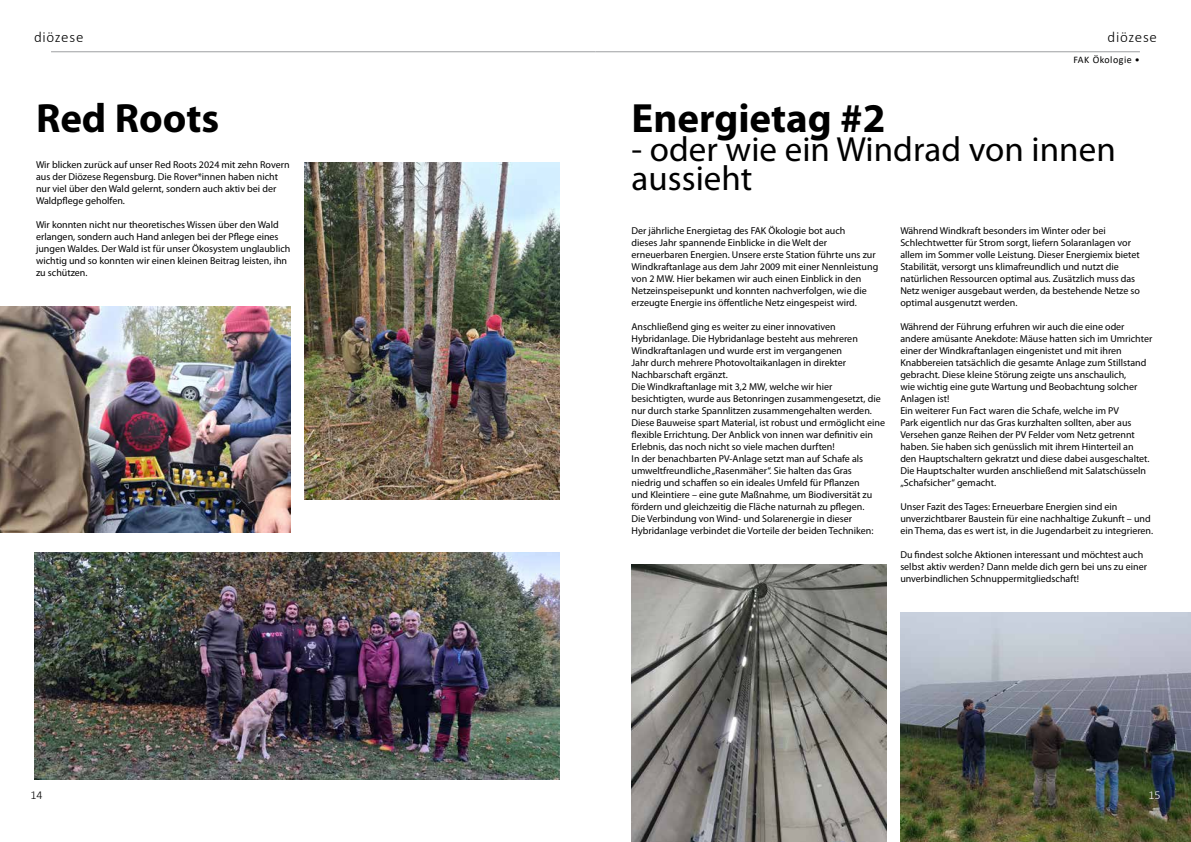
<style>
.page{position:relative;width:1191px;height:842px;background:#fff}
.page>*{position:absolute;margin:0;border:0;box-sizing:border-box;transform-origin:0 0}
.t1{font:700 41px "Myriad Pro";color:#000}
.t2{font:35px/29px "Myriad Pro";color:#000}
.t3{font:300 15px "Calibri";letter-spacing:.05em;color:#000}
.t4{font:300 12px "Calibri";color:#000}
.t5{font:300 12px "Calibri";color:#fff}
.t6{font:10px/12px "Myriad Pro";color:#000}
.t7{font:10px "Calibri";letter-spacing:.05em;color:#000}
</style>
<div class="page">
<hr style="left:51px;top:51px;width:544px;height:1px;background:#9d9fa2">
<hr style="left:595px;top:51px;width:545px;height:1px;background:#9d9fa2">
<img style="left:305px;top:162px;width:254px;height:337px">
<img style="left:0;top:306px;width:291px;height:226px">
<img style="left:34px;top:552px;width:525px;height:228px">
<img style="left:631px;top:564px;width:255px;height:278px">
<img style="left:900px;top:612px;width:291px;height:230px">
<h3 class="t3" style="left:34px;top:28px;width:51px">diözese</h3>
<h3 class="t3" style="left:1107px;top:28px;width:51px">diözese</h3>
<h1 class="t1" style="left:36px;top:91px;width:185px">Red Roots</h1>
<p class="t6" style="left:36px;top:158px;width:255px">Wir blicken zurück auf unser Red Roots 2024 mit zehn Rovern aus der Diözese Regensburg. Die Rover*innen haben nicht nur viel über den Wald gelernt, sondern auch aktiv bei der Waldpflege geholfen.</p>
<p class="t6" style="left:36px;top:218px;width:256px">Wir konnten nicht nur theoretisches Wissen über den Wald erlangen, sondern auch Hand anlegen bei der Pflege eines jungen Waldes. Der Wald ist für unser Ökosystem unglaublich wichtig und so konnten wir einen kleinen Beitrag leisten, ihn zu schützen.</p>
<p class="t4" style="left:30px;top:787px;width:14px">14</p>
<p class="t7" style="left:1073px;top:52px;width:68px">FAK Ökologie •</p>
<h1 class="t1" style="left:631px;top:91px;width:255px">Energietag #2</h1>
<h2 class="t2" style="left:631px;top:134px;width:486px">- oder wie ein Windrad von innen aussieht</h2>
<p class="t6" style="left:631px;top:224px;width:248px">Der jährliche Energietag des FAK Ökologie bot auch<br>dieses Jahr spannende Einblicke in die Welt der erneuerbaren Energien. Unsere erste Station führte uns zur Windkraftanlage aus dem Jahr 2009 mit einer Nennleistung von 2 MW. Hier bekamen wir auch einen Einblick in den Netzeinspeisepunkt und konnten nachverfolgen, wie die erzeugte Energie ins öffentliche Netz eingespeist wird.</p>
<p class="t6" style="left:631px;top:320px;width:255px">Anschließend ging es weiter zu einer innovativen Hybridanlage. Die Hybridanlage besteht aus mehreren Windkraftanlagen und wurde erst im vergangenen<br>Jahr durch mehrere Photovoltaikanlagen in direkter Nachbarschaft ergänzt.<br>Die Windkraftanlage mit 3,2 MW, welche wir hier besichtigten, wurde aus Betonringen zusammengesetzt, die nur durch starke Spannlitzen zusammengehalten werden.<br>Diese Bauweise spart Material, ist robust und ermöglicht eine flexible Errichtung. Der Anblick von innen war definitiv ein Erlebnis, das noch nicht so viele machen durften!<br>In der benachbarten PV-Anlage setzt man auf Schafe als umweltfreundliche „Rasenmäher“. Sie halten das Gras<br>niedrig und schaffen so ein ideales Umfeld für Pflanzen<br>und Kleintiere – eine gute Maßnahme, um Biodiversität zu fördern und gleichzeitig die Fläche naturnah zu pflegen.<br>Die Verbindung von Wind- und Solarenergie in dieser Hybridanlage verbindet die Vorteile der beiden Techniken:</p>
<p class="t6" style="left:900px;top:224px;width:241px">Während Windkraft besonders im Winter oder bei Schlechtwetter für Strom sorgt, liefern Solaranlagen vor allem im Sommer volle Leistung. Dieser Energiemix bietet Stabilität, versorgt uns klimafreundlich und nutzt die natürlichen Ressourcen optimal aus. Zusätzlich muss das Netz weniger ausgebaut werden, da bestehende Netze so optimal ausgenutzt werden.</p>
<p class="t6" style="left:900px;top:320px;width:253px">Während der Führung erfuhren wir auch die eine oder andere amüsante Anekdote: Mäuse hatten sich im Umrichter einer der Windkraftanlagen eingenistet und mit ihren Knabbereien tatsächlich die gesamte Anlage zum Stillstand gebracht. Diese kleine Störung zeigte uns anschaulich,<br>wie wichtig eine gute Wartung und Beobachtung solcher Anlagen ist!<br>Ein weiterer Fun Fact waren die Schafe, welche im PV<br>Park eigentlich nur das Gras kurzhalten sollten, aber aus Versehen ganze Reihen der PV Felder vom Netz getrennt haben. Sie haben sich genüsslich mit ihrem Hinterteil an<br>den Hauptschaltern gekratzt und diese dabei ausgeschaltet.<br>Die Hauptschalter wurden anschließend mit Salatschüsseln „Schafsicher“ gemacht.</p>
<p class="t6" style="left:900px;top:500px;width:254px">Unser Fazit des Tages: Erneuerbare Energien sind ein unverzichtbarer Baustein für eine nachhaltige Zukunft – und ein Thema, das es wert ist, in die Jugendarbeit zu integrieren.</p>
<p class="t6" style="left:900px;top:548px;width:248px">Du findest solche Aktionen interessant und möchtest auch selbst aktiv werden? Dann melde dich gern bei uns zu einer unverbindlichen Schnuppermitgliedschaft!</p>
<p class="t5" style="left:1148px;top:787px;width:14px">15</p>
</div>
